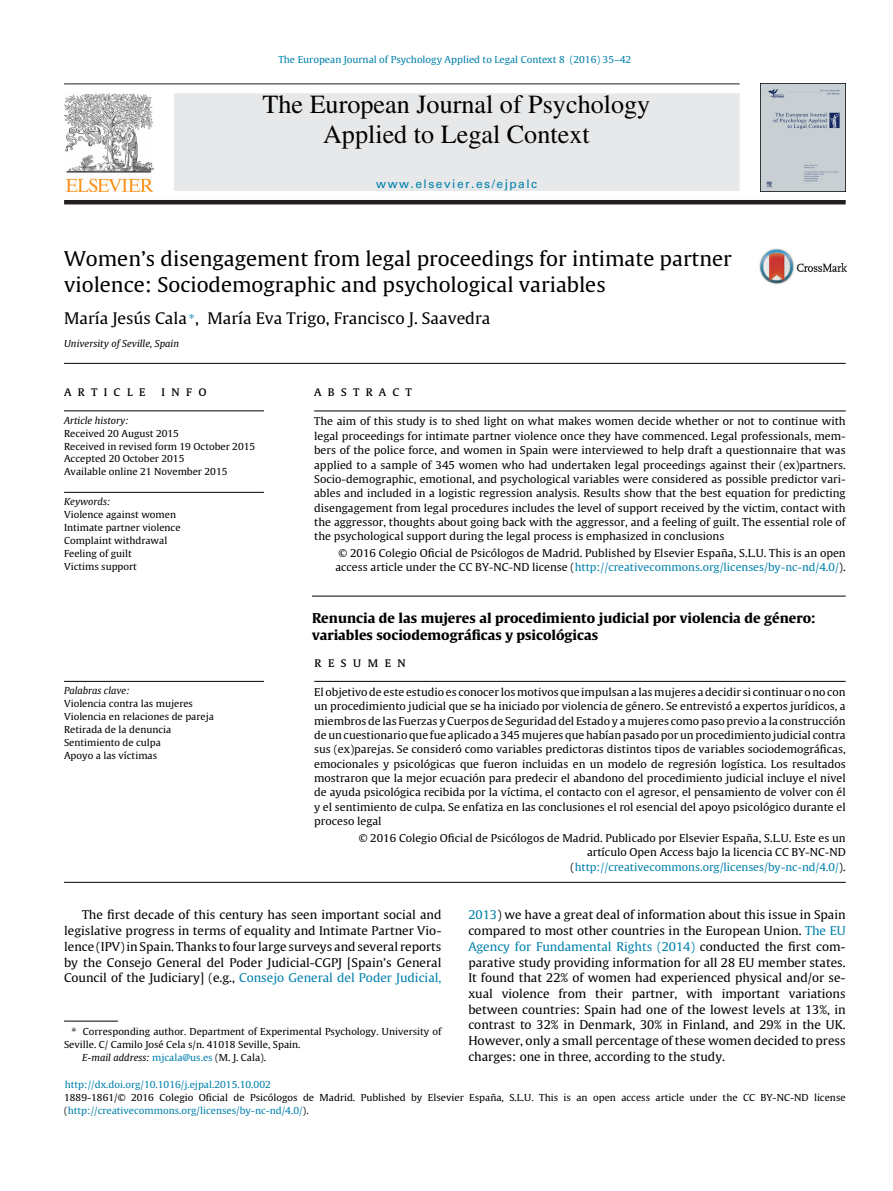
<style>
.page{position:relative;width:893px;height:1191px;background:#fff}
.page>*{position:absolute;margin:0;border:0;box-sizing:border-box;transform-origin:0 0}
.t1{font:26.1px/29.5px "Times LT Std";color:#000;text-align:center}
.dochead{font:20.1px/25.8px "Gulliver RM";color:#000}
.dochead-2{font:15.9px "Gulliver RM";color:#000}
.documentdiv{font:13.5px/16.5px "Gulliver BL";color:#000}
.documentdiv-2{font:13.5px "Gulliver SC Os F";letter-spacing:.445em;color:#000}
.dochead-3{font:13.5px "Gulliver SC Os F";letter-spacing:.445em;color:#000}
.documentdiv-3{font:12px/15.8px "Gulliver RM";color:#000;text-align:justify}
.t2{font:12px "Univers";letter-spacing:.125em;color:#0080ac}
.documentdiv-4{font:10.8px/14.4px "Gulliver RM";color:#000;text-align:justify}
.dochead-4{font:9.6px/12.9px "Gulliver RM";color:#000}
.documentdiv-5{font:9.6px "Gulliver RM";color:#000}
.t3{font:9.6px "Gulliver RM";color:#0080ac}
.documentdiv-6{font:9.6px "Gulliver IT";color:#000}
.dochead-5{font:9.6px "Gulliver IT";color:#000}
.s1{font-family:"Gulliver IT"}
.s2{color:#0080ac}
.s3{font-family:"Gulliver RM";color:#0080ac}
.s4{font-family:"Gulliver RM"}
</style>
<div class="page">
<hr style="left:64px;top:84px;width:676px;height:1px;background:#231f20">
<div style="left:174px;top:93px;width:566px;height:98px;background:#e7e8e9"></div>
<img style="left:64px;top:93px;width:89px;height:98px">
<img style="left:761px;top:84px;width:85px;height:107px">
<hr style="left:64px;top:200px;width:782px;height:4px;background:#231f20">
<img style="left:759px;top:248px;width:87px;height:37px">
<hr style="left:64px;top:363px;width:782px;height:1px;background:#000">
<hr style="left:64px;top:410px;width:200px;height:1px;background:#000">
<hr style="left:64px;top:492px;width:200px;height:1px;background:#000">
<hr style="left:314px;top:411px;width:532px;height:1px;background:#000">
<hr style="left:312px;top:596px;width:534px;height:1px;background:#000">
<hr style="left:64px;top:681px;width:200px;height:1px;background:#000">
<hr style="left:314px;top:681px;width:532px;height:1px;background:#000">
<hr style="left:64px;top:882px;width:782px;height:1px;background:#000">
<hr style="left:64px;top:1020px;width:54px;height:1px;background:#000">
<p class="t3" style="left:278px;top:55px;width:354px">The European Journal of Psychology Applied to Legal Context 8 (2016) 35–42</p>
<h1 class="t1" style="left:262px;top:92px;width:389px">The European Journal of Psychology<br>Applied to Legal Context</h1>
<p class="t2" style="left:376px;top:179px;width:162px">www.elsevier.es/ejpalc</p>
<p class="dochead" style="left:64px;top:247px;width:669px">Women’s disengagement from legal proceedings for intimate partner violence: Sociodemographic and psychological variables</p>
<p class="dochead-2" style="left:64px;top:312px;width:428px">María Jesús Cala <sup>∗</sup>, María Eva Trigo, Francisco J. Saavedra</p>
<p class="dochead-5" style="left:64px;top:339px;width:117px">University of Seville, Spain</p>
<p class="dochead-3" style="left:64px;top:383px;width:144px">article info</p>
<p class="dochead-4" style="left:64px;top:415px;width:193px"><span class="s1">Article history:<br></span>Received 20 August 2015<br>Received in revised form 19 October 2015<br>Accepted 20 October 2015<br>Available online 21 November 2015</p>
<p class="dochead-4" style="left:64px;top:496px;width:118px"><span class="s1">Keywords:<br></span>Violence against women<br>Intimate partner violence<br>Complaint withdrawal<br>Feeling of guilt<br>Victims support</p>
<p class="documentdiv-2" style="left:314px;top:383px;width:99px">abstract</p>
<p class="documentdiv-4" style="left:314px;top:415px;width:533px">The aim of this study is to shed light on what makes women decide whether or not to continue with legal proceedings for intimate partner violence once they have commenced. Legal professionals, mem&shy;bers of the police force, and women in Spain were interviewed to help draft a questionnaire that was applied to a sample of 345 women who had undertaken legal proceedings against their (ex)partners.<br>Socio-demographic, emotional, and psychological variables were considered as possible predictor vari&shy;ables and included in a logistic regression analysis. Results show that the best equation for predicting disengagement from legal procedures includes the level of support received by the victim, contact with the aggressor, thoughts about going back with the aggressor, and a feeling of guilt. The essential role of the psychological support during the legal process is emphasized in conclusions</p>
<p class="documentdiv-4" style="left:335px;top:547px;width:512px">© 2016 Colegio Oficial de Psicólogos de Madrid. Published by Elsevier España, S.L.U. This is an open access article under the CC BY-NC-ND license (<span class="s2">http://creativecommons.org/licenses/by-nc-nd/4.0/</span>).</p>
<p class="documentdiv" style="left:312px;top:611px;width:505px">Renuncia de las mujeres al procedimiento judicial por violencia de género: variables sociodemográficas y psicológicas</p>
<p class="documentdiv-2" style="left:314px;top:653px;width:93px">resumen</p>
<p class="documentdiv-4" style="left:314px;top:685px;width:533px">El objetivo de este estudio es conocer losmotivos que impulsana lasmujeres a decidir si continuar ono con un procedimiento judicial que se ha iniciado por violencia de género. Se entrevistó a expertos jurídicos, a miembros de las Fuerzas y Cuerpos de Seguridad del Estado y a mujeres como paso previo a la construcción de un cuestionario que fue aplicado a 345 mujeres que habían pasado por un procedimiento judicial contra sus (ex)parejas. Se consideró como variables predictoras distintos tipos de variables sociodemográficas, emocionales y psicológicas que fueron incluidas en un modelo de regresión logística. Los resultados mostraron que la mejor ecuación para predecir el abandono del procedimiento judicial incluye el nivel de ayuda psicológica recibida por la víctima, el contacto con el agresor, el pensamiento de volver con él y el sentimiento de culpa. Se enfatiza en las conclusiones el rol esencial del apoyo psicológico durante el proceso legal</p>
<p class="documentdiv-4" style="left:359px;top:831px;width:489px;text-align:right">© 2016 Colegio Oficial de Psicólogos de Madrid. Publicado por Elsevier España, S.L.U. Este es un artículo Open Access bajo la licencia CC BY-NC-ND (<span class="s2">http://creativecommons.org/licenses/by-nc-nd/4.0/</span>).</p>
<p class="documentdiv-3" style="left:64px;top:908px;width:379px;text-indent:18px">The first decade of this century has seen important social and legislative progress in terms of equality and Intimate Partner Vio&shy;lence (IPV) in Spain. Thanks to four large surveys and several reports by the Consejo General del Poder Judicial-CGPJ [Spain’s General Council of the Judiciary] (e.g., <span class="s2">Consejo General del Poder Judicial,</span></p>
<p class="dochead-4" style="left:64px;top:685px;width:151px"><span class="s1">Palabras clave:<br></span>Violencia contra las mujeres<br>Violencia en relaciones de pareja<br>Retirada de la denuncia<br>Sentimiento de culpa<br>Apoyo a las víctimas</p>
<p class="documentdiv-3" style="left:468px;top:908px;width:379px"><span class="s2">2013</span>) we have a great deal of information about this issue in Spain compared to most other countries in the European Union. <span class="s2">The EU Agency for Fundamental Rights (2014)</span> conducted the first com&shy;parative study providing information for all 28 EU member states.<br>It found that 22% of women had experienced physical and/or se&shy;xual violence from their partner, with important variations between countries: Spain had one of the lowest levels at 13%, in contrast to 32% in Denmark, 30% in Finland, and 29% in the UK.<br>However, only a small percentage of these women decided to press charges: one in three, according to the study.</p>
<p class="documentdiv-5" style="left:72px;top:1027px;width:371px"><sup>∗</sup> Corresponding author. Department of Experimental Psychology. University of</p>
<p class="documentdiv-5" style="left:64px;top:1040px;width:238px">Seville. C/ Camilo José Cela s/n. 41018 Seville, Spain.</p>
<p class="documentdiv-6" style="left:82px;top:1053px;width:186px">E-mail address: <span class="s3">mjcala@us.es</span> <span class="s4">(M. J. Cala).</span></p>
<p class="t3" style="left:65px;top:1080px;width:207px">http://dx.doi.org/10.1016/j.ejpal.2015.10.002</p>
<p class="dochead-4" style="left:64px;top:1092px;width:783px">1889-1861/© 2016 Colegio Oficial de Psicólogos de Madrid. Published by Elsevier España, S.L.U. This is an open access article under the CC BY-NC-ND license (<span class="s2">http://creativecommons.org/licenses/by-nc-nd/4.0/</span>).</p>
</div>
